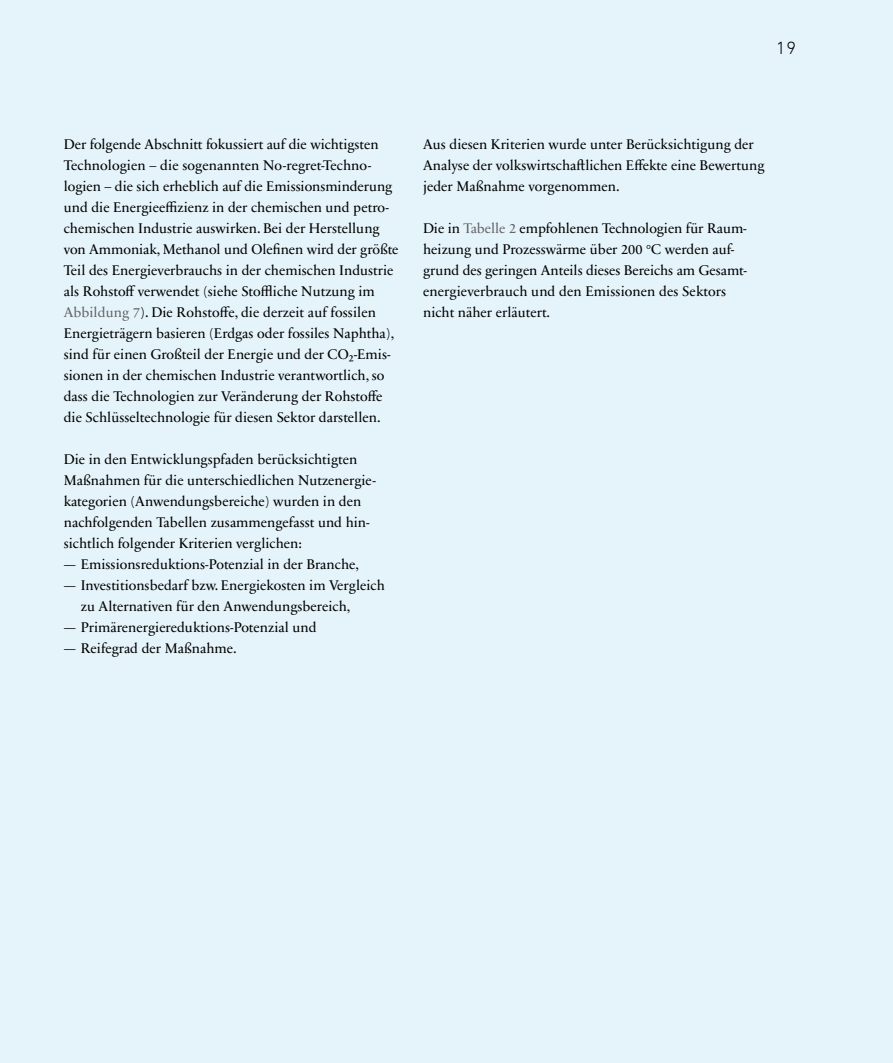
<style>
.page{position:relative;width:893px;height:1063px;background:#e5f4fa}
.page>*{position:absolute;margin:0;border:0;box-sizing:border-box;transform-origin:0 0}
.t1{font:300 18px "DIN Next LT Pro";color:#000}
.Lauftext{font:14.25px/21px "Sabon Next LT Pro";color:#000}
.Lauftext_ohne_Abstand{font:14.25px/21px "Sabon Next LT Pro";color:#000}
.Lauftext-2{font:14.25px/21px "Sabon Next LT Pro";color:#000;scale:1.7 1}
.s1{color:#646567}
</style>
<div class="page">
<p class="t1" style="left:776px;top:37px;width:22px">19</p>
<p class="Lauftext" style="left:64px;top:133px;width:336px">Der folgende Abschnitt fokussiert auf die wichtigsten Technologien – die sogenannten No-regret-Techno&shy;logien – die sich erheblich auf die Emissionsminderung und die Energieeffizienz in der chemischen und petro&shy;chemischen Industrie auswirken. Bei der Herstellung von Ammoniak, Methanol und Olefinen wird der größte Teil des Energieverbrauchs in der chemischen Industrie als Rohstoff verwendet (siehe Stoffliche Nutzung im <span class="s1">Abbildung 7</span>). Die Rohstoffe, die derzeit auf fossilen Energieträgern basieren (Erdgas oder fossiles Naphtha), sind für einen Großteil der Energie und der CO₂-Emis&shy;sionen in der chemischen Industrie verantwortlich, so dass die Technologien zur Veränderung der Rohstoffe die Schlüsseltechnologie für diesen Sektor darstellen.</p>
<p class="Lauftext_ohne_Abstand" style="left:64px;top:448px;width:313px">Die in den Entwicklungspfaden berücksichtigten Maßnahmen für die unterschiedlichen Nutzenergie&shy;kategorien (Anwendungsbereiche) wurden in den nachfolgenden Tabellen zusammengefasst und hin&shy;sichtlich folgender Kriterien verglichen:</p>
<p class="Lauftext-2" style="left:64px;top:553px;width:175px">– Emissionsreduktions-Potenzial in der Branche,</p>
<p class="Lauftext-2" style="left:81px;top:574px;width:180px;text-indent:-17px">– Investitionsbedarf bzw. Energiekosten im Vergleich zu Alternativen für den Anwendungsbereich,</p>
<p class="Lauftext-2" style="left:64px;top:616px;width:150px">– Primärenergiereduktions-Potenzial und</p>
<p class="Lauftext-2" style="left:64px;top:637px;width:103px">– Reifegrad der Maßnahme.</p>
<p class="Lauftext" style="left:423px;top:133px;width:343px">Aus diesen Kriterien wurde unter Berücksichtigung der<br>Analyse der volkswirtschaftlichen Effekte eine Bewertung jeder Maßnahme vorgenommen.</p>
<p class="Lauftext" style="left:423px;top:217px;width:325px">Die in <span class="s1">Tabelle 2</span> empfohlenen Technologien für Raum&shy;heizung und Prozesswärme über 200 °C werden auf&shy;grund des geringen Anteils dieses Bereichs am Gesamt&shy;energieverbrauch und den Emissionen des Sektors nicht näher erläutert.</p>
</div>
